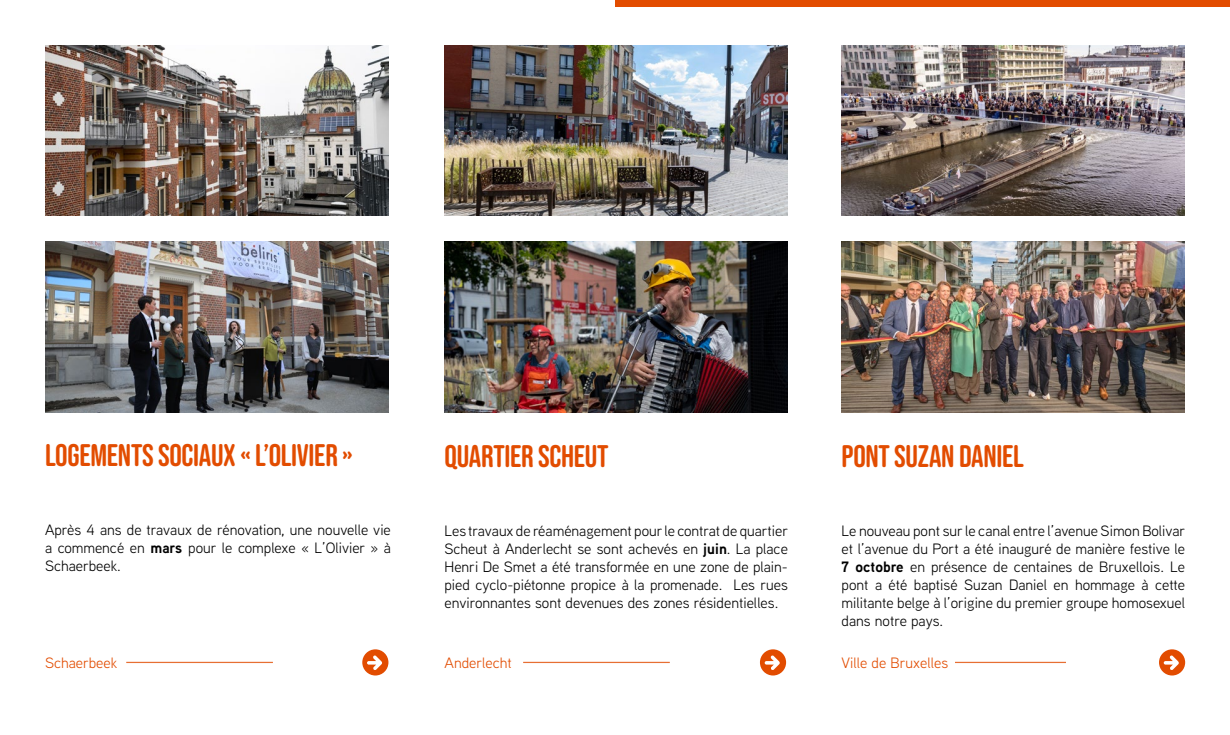
<style>
.page{position:relative;width:1230px;height:735px;background:#fff}
.page>*{position:absolute;margin:0;border:0;box-sizing:border-box;transform-origin:0 0}
.t1{font:31.25px "Bebas Neue Rounded";letter-spacing:-.01em;color:#e24c00}
.t2{font:15px/18px "Aaux Next";color:#000;text-align:justify}
.t3{font:15px "Aaux Next";color:#e24c00}
.s1{font-weight:700}
</style>
<div class="page">
<div style="left:615px;top:0;width:615px;height:6px;background:#e24c00"></div>
<img style="left:45px;top:45px;width:343px;height:171px">
<img style="left:45px;top:242px;width:343px;height:170px">
<img style="left:445px;top:45px;width:343px;height:171px">
<img style="left:445px;top:242px;width:343px;height:170px">
<hr style="left:126px;top:662px;width:147px;height:1px;background:#e24c00">
<hr style="left:523px;top:662px;width:147px;height:1px;background:#e24c00">
<hr style="left:955px;top:662px;width:111px;height:1px;background:#e24c00">
<img style="left:842px;top:45px;width:343px;height:171px">
<img style="left:842px;top:242px;width:343px;height:170px">
<div style="left:760px;top:649px;width:26px;height:27px;background:#e24c00;border-radius:50%"></div>
<svg style="left:765px;top:656px;width:15px;height:14px"></svg>
<div style="left:362px;top:649px;width:26px;height:27px;background:#e24c00;border-radius:50%"></div>
<svg style="left:367px;top:656px;width:15px;height:14px"></svg>
<div style="left:1159px;top:649px;width:26px;height:27px;background:#e24c00;border-radius:50%"></div>
<svg style="left:1164px;top:656px;width:15px;height:14px"></svg>
<h1 class="t1" style="left:45px;top:438px;width:309px">LOGEMENTS SOCIAUX « L’OLIVIER »</h1>
<p class="t2" style="left:45px;top:520px;width:347px">Après 4 ans de travaux de rénovation, une nouvelle vie a commencé en <span class="s1">mars</span> pour le complexe « L’Olivier » à Schaerbeek.</p>
<h1 class="t1" style="left:445px;top:439px;width:165px">QUARTIER SCHEUT</h1>
<p class="t2" style="left:445px;top:521px;width:345px">Les travaux de réaménagement pour le contrat de quartier Scheut à Anderlecht se sont achevés en <span class="s1">juin</span>. La place Henri De Smet a été transformée en une zone de plain&shy;pied cyclo-piétonne propice à la promenade. Les rues environnantes sont devenues des zones résidentielles.</p>
<h1 class="t1" style="left:842px;top:439px;width:184px">PONT SUZAN DANIEL</h1>
<p class="t2" style="left:842px;top:521px;width:345px">Le nouveau pont sur le canal entre l’avenue Simon Bolivar et l’avenue du Port a été inauguré de manière festive le <span class="s1">7 octobre</span> en présence de centaines de Bruxellois. Le pont a été baptisé Suzan Daniel en hommage à cette militante belge à l’origine du premier groupe homosexuel dans notre pays.</p>
<p class="t3" style="left:45px;top:652px;width:74px">Schaerbeek</p>
<p class="t3" style="left:445px;top:652px;width:69px">Anderlecht</p>
<p class="t3" style="left:842px;top:652px;width:108px">Ville de Bruxelles</p>
</div>
